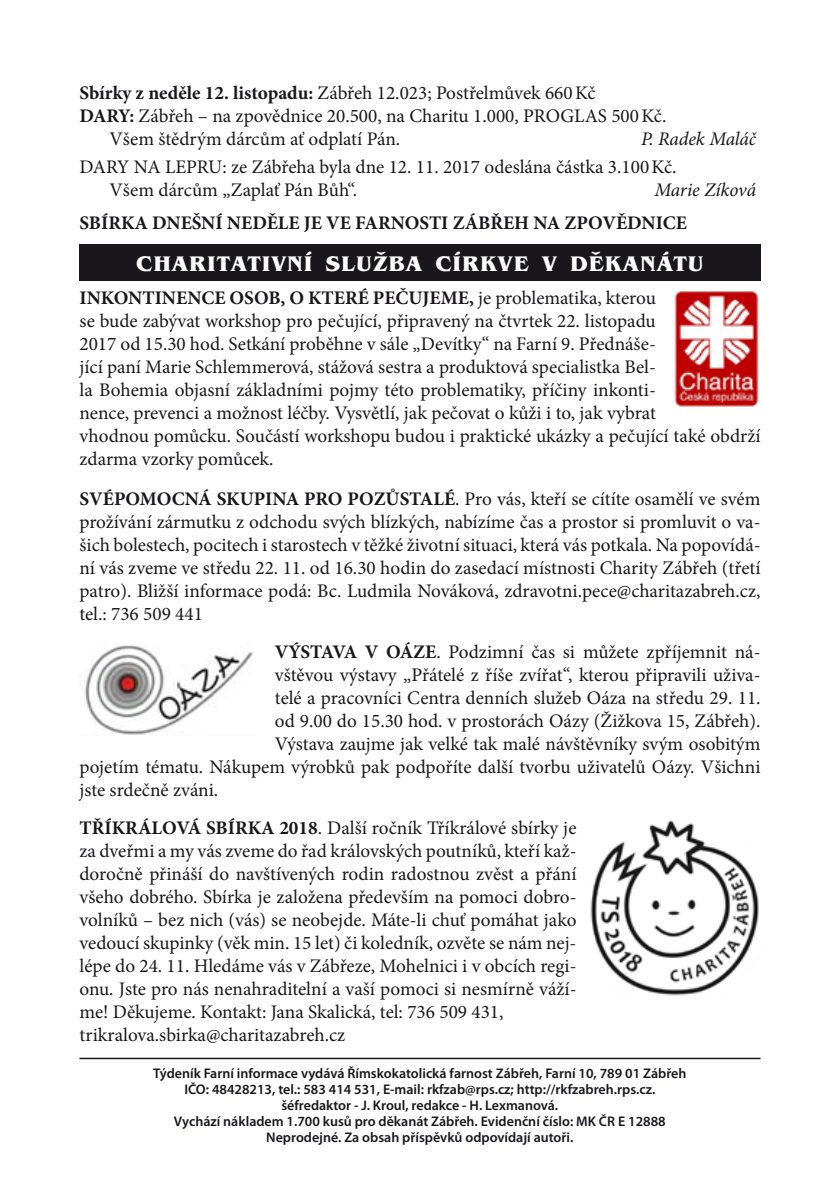
<style>
.page{position:relative;width:840px;height:1191px;background:#fff}
.page>*{position:absolute;margin:0;border:0;box-sizing:border-box;transform-origin:0 0}
.t1{font:700 21.8px "Benguiat Itc TOT";letter-spacing:.045em;color:#fff}
.t2{font:19.2px/23px "Minion Pro";color:#1a171c}
.t3{font:700 19.2px "Minion Pro";color:#1a171c}
.t4{font:italic 19.2px "Minion Pro";letter-spacing:-.005em;color:#1a171c}
.t5{font:19px "Minion Pro";color:#1a171c}
.t6{font:600 14px/16px "Myriad Pro";color:#1a171c;text-align:center}
.s1{font-weight:700}
</style>
<div class="page">
<hr style="left:79px;top:1057px;width:681px;height:2px;background:#1a171c">
<img style="left:674px;top:291px;width:85px;height:116px">
<div style="left:79px;top:245px;width:681px;height:36px;background:#1a171c"></div>
<img style="left:84px;top:645px;width:169px;height:90px">
<img style="left:590px;top:820px;width:169px;height:175px">
<p class="t2" style="left:79px;top:81px;width:517px"><span class="s1">Sbírky z neděle 12. listopadu:</span> Zábřeh 12.023; Postřelmůvek 660Kč</p>
<p class="t2" style="left:79px;top:105px;width:588px"><span class="s1">DARY:</span> Zábřeh – na zpovědnice 20.500, na Charitu 1.000, PROGLAS 500Kč.</p>
<p class="t2" style="left:109px;top:128px;width:292px">Všem štědrým dárcům ať odplatí Pán.</p>
<p class="t4" style="left:640px;top:126px;width:116px">P. Radek Maláč</p>
<p class="t2" style="left:109px;top:156px;width:568px;text-indent:-30px">DARY NA LEPRU: ze Zábřeha byla dne 12. 11. 2017 odeslána částka 3.100Kč.<br>Všem dárcům „Zaplať Pán Bůh“.</p>
<p class="t4" style="left:654px;top:177px;width:103px">Marie Zíková</p>
<p class="t3" style="left:79px;top:209px;width:87px">SBÍRKA DNE</p>
<p class="t3" style="left:192px;top:209px;width:49px">ŠNÍ NEDĚLE</p>
<p class="t3" style="left:304px;top:209px;width:298px">JE VE FARNOSTI ZÁBŘEH NA ZPOVĚDNI</p>
<p class="t3" style="left:662px;top:209px;width:25px">CE</p>
<p class="t1" style="left:136px;top:251px;width:568px">CHARITATIVNÍ SLUŽBA CÍRKVE V DĚKANÁTU</p>
<p class="t3" style="left:79px;top:284px;width:88px">INKONTINEN</p>
<p class="t3" style="left:201px;top:284px;width:242px">CE OSOB, O KTERÉ PEČUJEME</p>
<p class="t2" style="left:79px;top:286px;width:682px;text-indent:389px"><span class="s1">,</span> je problematika, kterou<br>se bude zabývat workshop pro pečující, připravený na čtvrtek 22. listopadu<br>2017 od 15.30 hod. Setkání proběhne v sále „Devítky“ na Farní 9. Přednáše-<br>jící paní Marie Schlemmerová, stážová sestra a produktová specialistka Bel-<br>la Bohemia objasní základními pojmy této problematiky, příčiny inkonti-<br>nence, prevenci a možnost léčby. Vysvětlí, jak pečovat o kůži i to, jak vybrat<br>vhodnou pomůcku. Součástí workshopu budou i praktické ukázky a pečující také obdrží zdarma vzorky pomůcek.</p>
<p class="t3" style="left:79px;top:485px;width:62px">SVÉPOMO</p>
<p class="t2" style="left:79px;top:487px;width:682px;text-align:justify;text-indent:92px"><span class="s1">CNÁ SKUPINA PRO POZŮSTALÉ</span>. Pro vás, kteří se cítíte osamělí ve svém prožívání zármutku z odchodu svých blízkých, nabízíme čas a prostor si promluvit o va&shy;šich bolestech, pocitech i starostech v těžké životní situaci, která vás potkala. Na popovídá&shy;ní vás zveme ve středu 22. 11. od 16.30 hodin do zasedací místnosti Charity Zábřeh (třetí patro). Bližší informace podá: Bc. Ludmila Nováková, zdravotni.pece@charitazabreh.cz, tel.: 736 509 441</p>
<p class="t2" style="left:275px;top:640px;width:487px"><span class="s1">VÝSTAVA VOÁZE</span>. Podzimní čas si můžete zpříjemnit ná-</p>
<p class="t2" style="left:275px;top:663px;width:487px">vštěvou výstavy „Přátelé z říše zvířat“, kterou připravili uživa-</p>
<p class="t2" style="left:275px;top:686px;width:487px">telé a pracovníci Centra denních služeb Oáza na středu 29. 11.</p>
<p class="t2" style="left:275px;top:709px;width:487px">od 9.00 do 15.30 hod. v prostorách Oázy (Žižkova 15, Zábřeh).</p>
<p class="t2" style="left:275px;top:732px;width:487px">Výstava zaujme jak velké tak malé návštěvníky svým osobitým</p>
<p class="t2" style="left:79px;top:755px;width:682px">pojetím tématu. Nákupem výrobků pak podpoříte další tvorbu uživatelů Oázy. Všichni</p>
<p class="t2" style="left:79px;top:778px;width:140px">jste srdečně zváni.</p>
<p class="t2" style="left:79px;top:816px;width:498px"><span class="s1">TŘÍKRÁLOVÁ SBÍRKA 2018</span>. Další ročník Tříkrálové sbírky je za dveřmi a my vás zveme do řad královských poutníků, kteří kaž&shy;doročně přináší do navštívených rodin radostnou zvěst a přání všeho dobrého. Sbírka je založena především na pomoci dobro&shy;volníků – bez nich (vás) se neobejde. Máte-li chuť pomáhat jako vedoucí skupinky (věk min. 15 let) či koledník, ozvěte se nám nej&shy;lépe do 24. 11. Hledáme vás v Zábřeze, Mohelnici i v obcích regi&shy;onu. Jste pro nás nenahraditelní a vaší pomoci si nesmírně váží&shy;me! Děkujeme. Kontakt: Jana Skalická, tel: 736 509 431, trikralova.sbirka@charitazabreh.cz</p>
<p class="t6" style="left:153px;top:1064px;width:534px">Týdeník Farní informace vydává Římskokatolická farnost Zábřeh, Farní 10, 789 01 Zábřeh IČO: 48428213, tel.: 583 414 531, E-mail: rkfzab@rps.cz; http://rkfzabreh.rps.cz. šéfredaktor - J. Kroul, redakce - H. Lexmanová.<br>Vychází nákladem 1.700 kusů pro děkanát Zábřeh. Evidenční číslo: MK ČR E 12888<br>Neprodejné. Za obsah příspěvků odpovídají autoři.</p>
<p class="t5" style="left:415px;top:1130px;width:11px">8</p>
</div>
